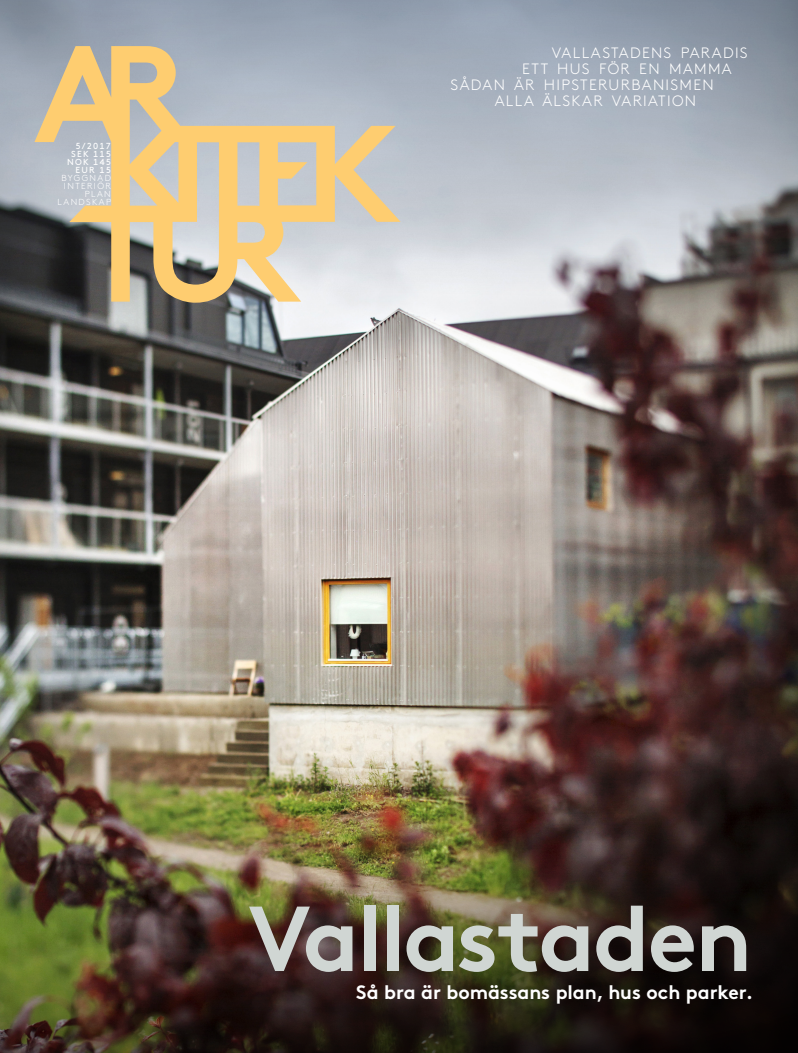
<style>
.page{position:relative;width:798px;height:1053px;background:#fff}
.page>*{position:absolute;margin:0;border:0;box-sizing:border-box;transform-origin:0 0}
.rubrik{font:700 92px "Brown Std";letter-spacing:-.025em;color:#d0d6d3}
.neg_nedryckare{font:700 19.38px "Brown Std";letter-spacing:-.005em;color:#fff}
.t1{font:300 15px "Brown Std";letter-spacing:.09em;color:#fff}
.t2{font:300 8.75px "Brown Std";letter-spacing:.16em;color:#fff}
.t3{font:8.75px "Brown Std";letter-spacing:.13em;color:#fff}
</style>
<div class="page">
<img style="left:0;top:562px;width:797px;height:172px">
<img style="left:0;top:0;width:797px;height:562px">
<svg style="left:34px;top:46px;width:366px;height:257px"></svg>
<img style="left:0;top:734px;width:797px;height:318px">
<div style="left:231px;top:886px;width:537px;height:134px;background:#231f20;opacity:.2"></div>
<p class="t3" style="left:76px;top:140px;width:37px">5/2017</p>
<p class="t3" style="left:71px;top:148px;width:41px">SEK 115</p>
<p class="t3" style="left:67px;top:156px;width:45px">NOK 145</p>
<p class="t3" style="left:75px;top:164px;width:37px">EUR 15</p>
<p class="t2" style="left:61px;top:173px;width:51px">BYGGNAD</p>
<p class="t2" style="left:64px;top:181px;width:48px">INTERIÖR</p>
<p class="t2" style="left:85px;top:189px;width:28px">PLAN</p>
<p class="t2" style="left:57px;top:197px;width:55px">LANDSKAP</p>
<p class="t1" style="left:551px;top:44px;width:197px">VALLASTADENS PARADIS</p>
<p class="t1" style="left:522px;top:60px;width:211px">ETT HUS FÖR EN MAMMA</p>
<p class="t1" style="left:450px;top:76px;width:265px">SÅDAN ÄR HIPSTERURBANISMEN</p>
<p class="t1" style="left:494px;top:93px;width:203px">ALLA ÄLSKAR VARIATION</p>
<p class="rubrik" style="left:248px;top:882px;width:505px">Vallastaden</p>
<p class="neg_nedryckare" style="left:356px;top:979px;width:398px">Så bra är bomässans plan, hus och parker.</p>
</div>
